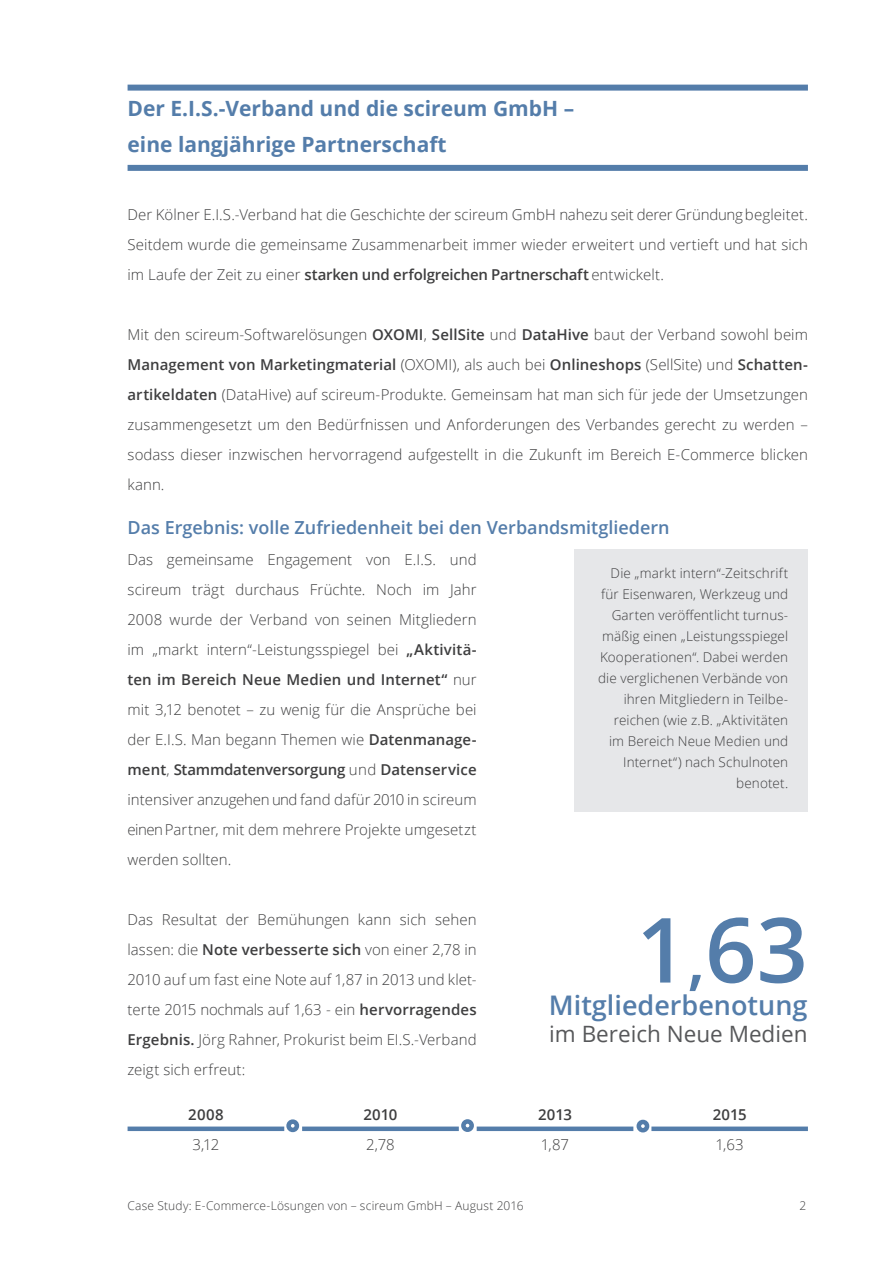
<style>
.page{position:relative;width:893px;height:1263px;background:#fff}
.page>*{position:absolute;margin:0;border:0;box-sizing:border-box;transform-origin:0 0}
.t1{font:600 90px "Open Sans";color:#547daa}
.t2{font:600 27px "Open Sans";color:#547daa}
.t3{font:22.5px "Open Sans";color:#57585a}
.t4{font:700 21px/36px "Open Sans";color:#547daa}
.t5{font:600 18px "Open Sans";color:#547daa}
.t6{font:300 15px/30px "Open Sans";letter-spacing:.005em;color:#3e3e3f;text-align:justify}
.t7{font:600 15px "Open Sans";letter-spacing:.005em;color:#3e3e3f}
.t8{font:300 13.5px/21px "Open Sans";letter-spacing:.01em;color:#3e3e3f;text-align:right}
.t9{font:300 12px "Open Sans";letter-spacing:.015em;color:#3e3e3f}
.s1{font-weight:600}
.s2{font-size:66px}
</style>
<div class="page">
<div style="left:128px;top:85px;width:680px;height:6px;background:#547daa"></div>
<div style="left:128px;top:165px;width:680px;height:6px;background:#547daa"></div>
<div style="left:574px;top:550px;width:234px;height:262px;background:#e6e7e9"></div>
<div style="left:128px;top:1126px;width:156px;height:5px;background:#547daa"></div>
<div style="left:302px;top:1126px;width:157px;height:5px;background:#547daa"></div>
<div style="left:477px;top:1126px;width:156px;height:5px;background:#547daa"></div>
<div style="left:651px;top:1126px;width:157px;height:5px;background:#547daa"></div>
<div style="left:286px;top:1119px;width:13px;height:13px;border:4px solid #547daa;border-radius:50%"></div>
<div style="left:461px;top:1119px;width:13px;height:13px;border:4px solid #547daa;border-radius:50%"></div>
<div style="left:636px;top:1120px;width:13px;height:12px;border:4px solid #547daa;border-radius:50%"></div>
<h3 class="t4" style="left:128px;top:90px;width:448px">Der E.I.S.-Verband und die scireum GmbH – eine langjährige Partnerschaft</h3>
<p class="t6" style="left:128px;top:199px;width:682px">Der Kölner E.I.S.-Verband hat die Geschichte der scireum GmbH nahezu seit derer Gründung begleitet.<br>Seitdem wurde die gemeinsame Zusammenarbeit immer wieder erweitert und vertieft und hat sich im Laufe der Zeit zu einer <span class="s1">starken und erfolgreichen Partnerschaft</span> entwickelt.</p>
<p class="t6" style="left:128px;top:319px;width:682px">Mit den scireum-Softwarelösungen <span class="s1">OXOMI</span>, <span class="s1">SellSite</span> und <span class="s1">DataHive</span> baut der Verband sowohl beim <span class="s1">Management von Marketingmaterial</span> (OXOMI), als auch bei <span class="s1">Onlineshops</span> (SellSite) und <span class="s1">Schatten&shy;artikeldaten</span> (DataHive) auf scireum-Produkte. Gemeinsam hat man sich für jede der Umsetzungen zusammengesetzt um den Bedürfnissen und Anforderungen des Verbandes gerecht zu werden – sodass dieser inzwischen hervorragend aufgestellt in die Zukunft im Bereich E-Commerce blicken kann.</p>
<p class="t5" style="left:128px;top:515px;width:543px">Das Ergebnis: volle Zufriedenheit bei den Verbandsmitgliedern</p>
<p class="t6" style="left:128px;top:544px;width:351px">Das gemeinsame Engagement von E.I.S. und scireum trägt durchaus Früchte. Noch im Jahr 2008 wurde der Verband von seinen Mitgliedern im „markt intern“-Leistungsspiegel bei <span class="s1">„Aktivitä&shy;ten im Bereich Neue Medien und Internet“</span> nur mit 3,12 benotet – zu wenig für die Ansprüche bei der E.I.S. Man begann Themen wie <span class="s1">Datenmanage&shy;ment</span>, <span class="s1">Stammdatenversorgung</span> und <span class="s1">Datenservice </span>intensiver anzugehen und fand dafür 2010 in scireum einen Partner, mit dem mehrere Projekte umgesetzt werden sollten.</p>
<p class="t6" style="left:128px;top:904px;width:351px">Das Resultat der Bemühungen kann sich sehen lassen: die <span class="s1">Note verbesserte sich</span> von einer 2,78 in 2010 auf um fast eine Note auf 1,87 in 2013 und klet&shy;terte 2015 nochmals auf 1,63 - ein <span class="s1">hervorragendes Ergebnis.</span> Jörg Rahner, Prokurist beim EI.S.-Verband zeigt sich erfreut:</p>
<p class="t7" style="left:188px;top:1104px;width:37px">2008</p>
<p class="t6" style="left:192px;top:1129px;width:28px">3,12</p>
<p class="t7" style="left:363px;top:1104px;width:36px">2010</p>
<p class="t6" style="left:366px;top:1129px;width:30px">2,78</p>
<p class="t8" style="left:598px;top:563px;width:192px">Die „markt intern“-Zeitschrift für Eisenwaren, Werkzeug und<br>Garten veröffentlicht turnus&shy;mäßig einen „Leistungsspiegel<br>Kooperationen“. Dabei werden die verglichenen Verbände von ihren Mitgliedern in Teilbe&shy;reichen (wie z.B. „Aktivitäten im Bereich Neue Medien und<br>Internet“) nach Schulnoten benotet.</p>
<h1 class="t1" style="left:636px;top:888px;width:173px">1<span class="s2">,</span>63</h1>
<h2 class="t2" style="left:549px;top:986px;width:260px">Mitgliederbenotung</h2>
<h3 class="t3" style="left:549px;top:1018px;width:260px">im Bereich Neue Medien</h3>
<p class="t7" style="left:538px;top:1104px;width:35px">2013</p>
<p class="t6" style="left:541px;top:1129px;width:30px">1,87</p>
<p class="t7" style="left:713px;top:1104px;width:35px">2015</p>
<p class="t6" style="left:715px;top:1129px;width:30px">1,63</p>
<p class="t9" style="left:128px;top:1197px;width:397px">Case Study: E-Commerce-Lösungen von – scireum GmbH – August 2016</p>
<p class="t9" style="left:799px;top:1197px;width:8px">2</p>
</div>
